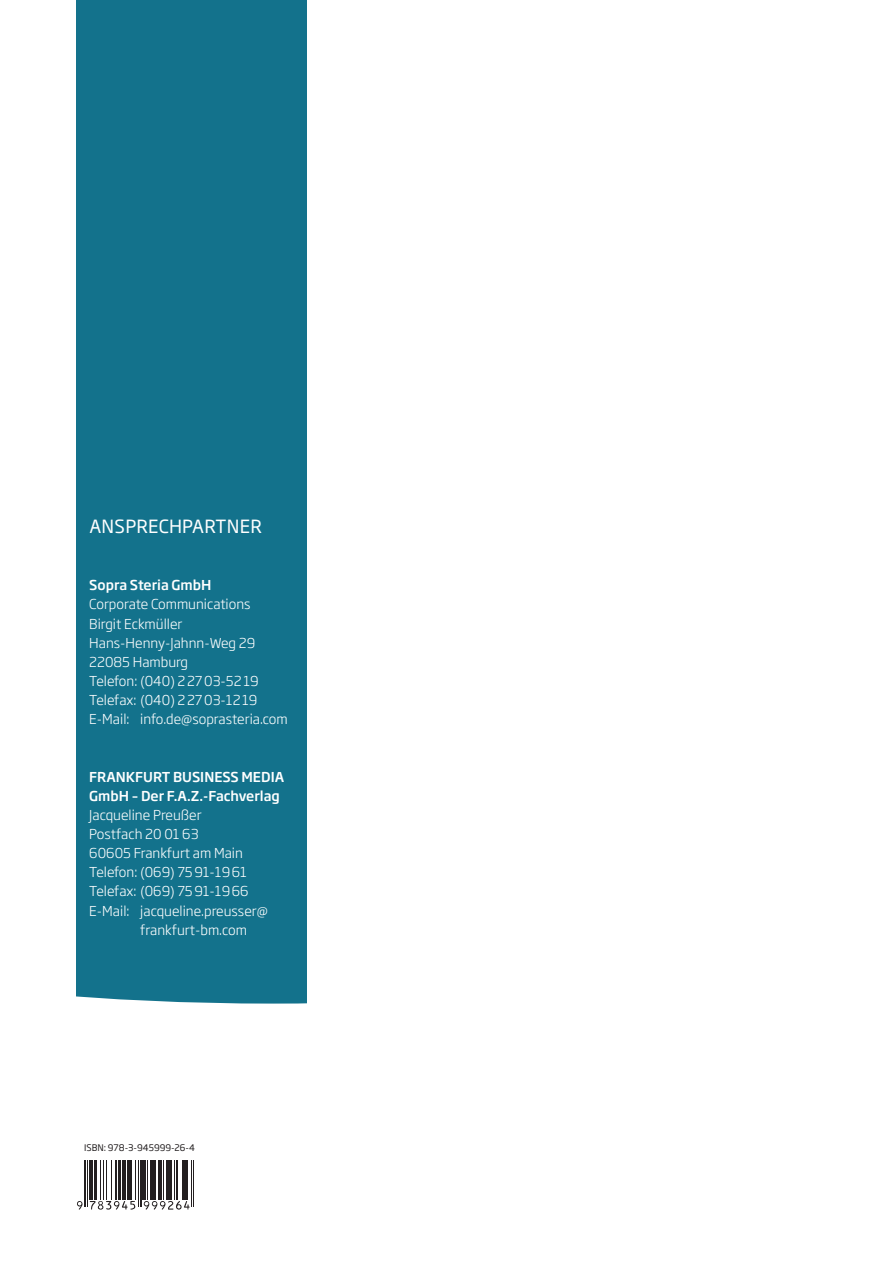
<style>
.page{position:relative;width:893px;height:1263px;background:#fff}
.page>*{position:absolute;margin:0;border:0;box-sizing:border-box;transform-origin:0 0}
.Bodytext{font:18px "Soho Gothic Std";letter-spacing:.015em;color:#fff}
.Bodytext-2{font:300 13.5px/19.2px "Soho Gothic Std";color:#fff}
.Bodytext-3{font:500 13.5px "Soho Gothic Std";color:#fff}
.t1{font:9px "Soho Gothic Std";color:#231f20}
.s1{font-weight:500}
</style>
<div class="page">
<hr style="left:85px;top:1160px;width:1px;height:47px;background:#231f20">
<hr style="left:87px;top:1160px;width:1px;height:47px;background:#231f20">
<hr style="left:89px;top:1160px;width:4px;height:40px;background:#231f20">
<hr style="left:94px;top:1160px;width:2px;height:40px;background:#231f20">
<hr style="left:100px;top:1160px;width:1px;height:40px;background:#231f20">
<hr style="left:103px;top:1160px;width:1px;height:40px;background:#231f20">
<hr style="left:106px;top:1160px;width:1px;height:40px;background:#231f20">
<hr style="left:111px;top:1160px;width:1px;height:40px;background:#231f20">
<hr style="left:116px;top:1160px;width:1px;height:40px;background:#231f20">
<hr style="left:118px;top:1160px;width:2px;height:40px;background:#231f20">
<hr style="left:123px;top:1160px;width:3px;height:40px;background:#231f20">
<hr style="left:127px;top:1160px;width:1px;height:40px;background:#231f20">
<hr style="left:130px;top:1160px;width:2px;height:40px;background:#231f20">
<hr style="left:135px;top:1160px;width:1px;height:40px;background:#231f20">
<hr style="left:138px;top:1160px;width:1px;height:47px;background:#231f20">
<hr style="left:140px;top:1160px;width:1px;height:47px;background:#231f20">
<hr style="left:142px;top:1160px;width:4px;height:40px;background:#231f20">
<hr style="left:147px;top:1160px;width:1px;height:40px;background:#231f20">
<hr style="left:150px;top:1160px;width:4px;height:40px;background:#231f20">
<hr style="left:155px;top:1160px;width:1px;height:40px;background:#231f20">
<hr style="left:158px;top:1160px;width:4px;height:40px;background:#231f20">
<hr style="left:163px;top:1160px;width:1px;height:40px;background:#231f20">
<hr style="left:166px;top:1160px;width:3px;height:40px;background:#231f20">
<hr style="left:170px;top:1160px;width:2px;height:40px;background:#231f20">
<hr style="left:175px;top:1160px;width:1px;height:40px;background:#231f20">
<hr style="left:177px;top:1160px;width:1px;height:40px;background:#231f20">
<hr style="left:182px;top:1160px;width:2px;height:40px;background:#231f20">
<hr style="left:185px;top:1160px;width:3px;height:40px;background:#231f20">
<hr style="left:191px;top:1160px;width:1px;height:47px;background:#231f20">
<hr style="left:193px;top:1160px;width:1px;height:47px;background:#231f20">
<svg style="left:77px;top:1201px;width:6px;height:8px"></svg>
<svg style="left:90px;top:1201px;width:45px;height:8px"></svg>
<svg style="left:144px;top:1201px;width:46px;height:8px"></svg>
<div style="left:77px;top:0;width:229px;height:1003px;background:#13728c"></div>
<p class="Bodytext" style="left:89px;top:515px;width:174px">ANSPRECHPARTNER</p>
<p class="Bodytext-2" style="left:89px;top:576px;width:171px"><span class="s1">Sopra Steria GmbH<br></span>Corporate Communications<br>Birgit Eckmüller<br>Hans-Henny-Jahnn-Weg 29<br>22085 Hamburg<br>Telefon: (040) 22703-5219</p>
<p class="Bodytext-2" style="left:89px;top:691px;width:170px">Telefax: (040) 22703-1219</p>
<p class="Bodytext-2" style="left:89px;top:710px;width:200px">E-Mail: info.de@soprasteria.com</p>
<p class="Bodytext-2" style="left:89px;top:767px;width:196px;text-indent:84px"><span class="s1">BUSIN ESS M EDIA<br>GmbH – Der F.A.Z.-Fachverlag<br></span>Jacqueline Preußer<br>Postfach 20 01 63<br>60605 Frankfurt am Main<br>Telefon: (069) 7591-1961<br>Telefax: (069) 7591-1966</p>
<p class="Bodytext-2" style="left:140px;top:901px;width:129px;text-indent:-51px">E-Mail: jacqueline.preusser@ frankfurt-bm.com</p>
<p class="Bodytext-3" style="left:89px;top:768px;width:10px">FRANKFURT</p>
<p class="t1" style="left:84px;top:1142px;width:112px">ISBN: 978-3-945999-26-4</p>
</div>
